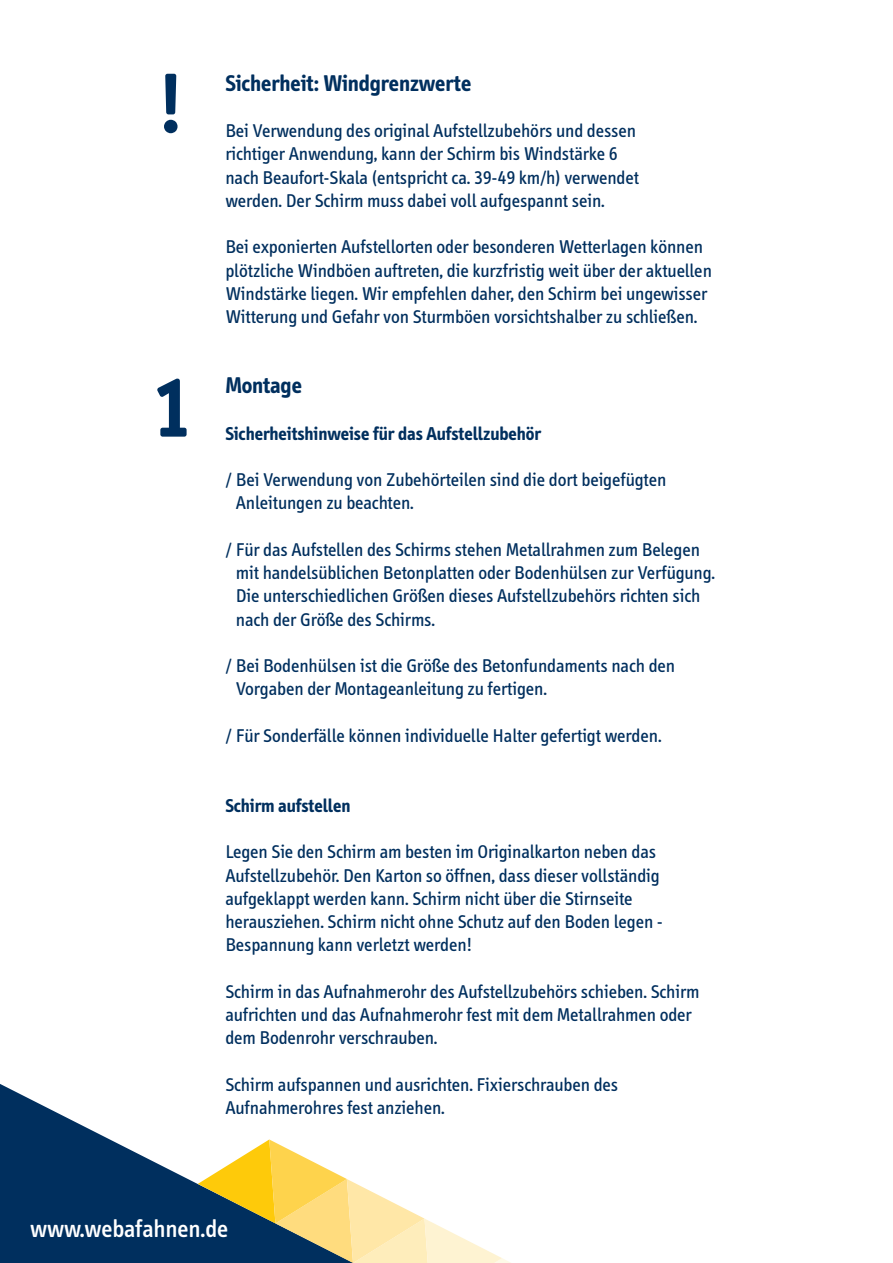
<style>
.page{position:relative;width:893px;height:1263px;background:#fff}
.page>*{position:absolute;margin:0;border:0;box-sizing:border-box;transform-origin:0 0}
.t1{font:700 84.6px "Info";color:#002f5e}
.t2{font:500 25.05px "Info";color:#fff}
.t3{font:700 23.25px "Info";color:#002f5e}
.t4{font:19.05px/23.2px "Info";color:#002f5e}
.t5{font:700 19.05px "Info";color:#002f5e}
</style>
<div class="page">
<svg style="left:0;top:1084px;width:198px;height:179px;fill:#002f5e"></svg>
<svg style="left:198px;top:1139px;width:313px;height:124px"></svg>
<h1 class="t1" style="left:159px;top:56px;width:25px">!</h1>
<h1 class="t1" style="left:151px;top:360px;width:43px">1</h1>
<p class="t3" style="left:225px;top:69px;width:247px">Sicherheit: Windgrenzwerte</p>
<p class="t4" style="left:225px;top:119px;width:415px">Bei Verwendung des original Aufstellzubehörs und dessen richtiger Anwendung, kann der Schirm bis Windstärke 6 nach Beaufort-Skala (entspricht ca. 39-49 km/h) verwendet werden. Der Schirm muss dabei voll aufgespannt sein.</p>
<p class="t4" style="left:225px;top:236px;width:488px">Bei exponierten Aufstellorten oder besonderen Wetterlagen können plötzliche Windböen auftreten, die kurzfristig weit über der aktuellen Windstärke liegen. Wir empfehlen daher, den Schirm bei ungewisser Witterung und Gefahr von Sturmböen vorsichtshalber zu schließen.</p>
<p class="t3" style="left:225px;top:372px;width:78px">Montage</p>
<p class="t5" style="left:225px;top:422px;width:317px">Sicherheitshinweise für das Aufstellzubehör</p>
<p class="t4" style="left:236px;top:468px;width:432px;text-indent:-10px">/ Bei Verwendung von Zubehörteilen sind die dort beigefügten<br>Anleitungen zu beachten.</p>
<p class="t4" style="left:236px;top:538px;width:481px;text-indent:-10px">/ Für das Aufstellen des Schirms stehen Metallrahmen zum Belegen mit handelsüblichen Betonplatten oder Bodenhülsen zur Verfügung.<br>Die unterschiedlichen Größen dieses Aufstellzubehörs richten sich nach der Größe des Schirms.</p>
<p class="t4" style="left:236px;top:654px;width:441px;text-indent:-10px">/ Bei Bodenhülsen ist die Größe des Betonfundaments nach den<br>Vorgaben der Montageanleitung zu fertigen.</p>
<p class="t4" style="left:225px;top:724px;width:438px">/ Für Sonderfälle können individuelle Halter gefertigt werden.</p>
<p class="t5" style="left:225px;top:794px;width:127px">Schirm aufstellen</p>
<p class="t4" style="left:225px;top:840px;width:439px">Legen Sie den Schirm am besten im Originalkarton neben das Aufstellzubehör. Den Karton so öffnen, dass dieser vollständig aufgeklappt werden kann. Schirm nicht über die Stirnseite herausziehen. Schirm nicht ohne Schutz auf den Boden legen - Bespannung kann verletzt werden!</p>
<p class="t4" style="left:225px;top:980px;width:476px">Schirm in das Aufnahmerohr des Aufstellzubehörs schieben. Schirm aufrichten und das Aufnahmerohr fest mit dem Metallrahmen oder dem Bodenrohr verschrauben.</p>
<p class="t4" style="left:225px;top:1073px;width:394px">Schirm aufspannen und ausrichten. Fixierschrauben des<br>Aufnahmerohres fest anziehen.</p>
<h2 class="t2" style="left:30px;top:1214px;width:199px">www.webafahnen.de</h2>
</div>
